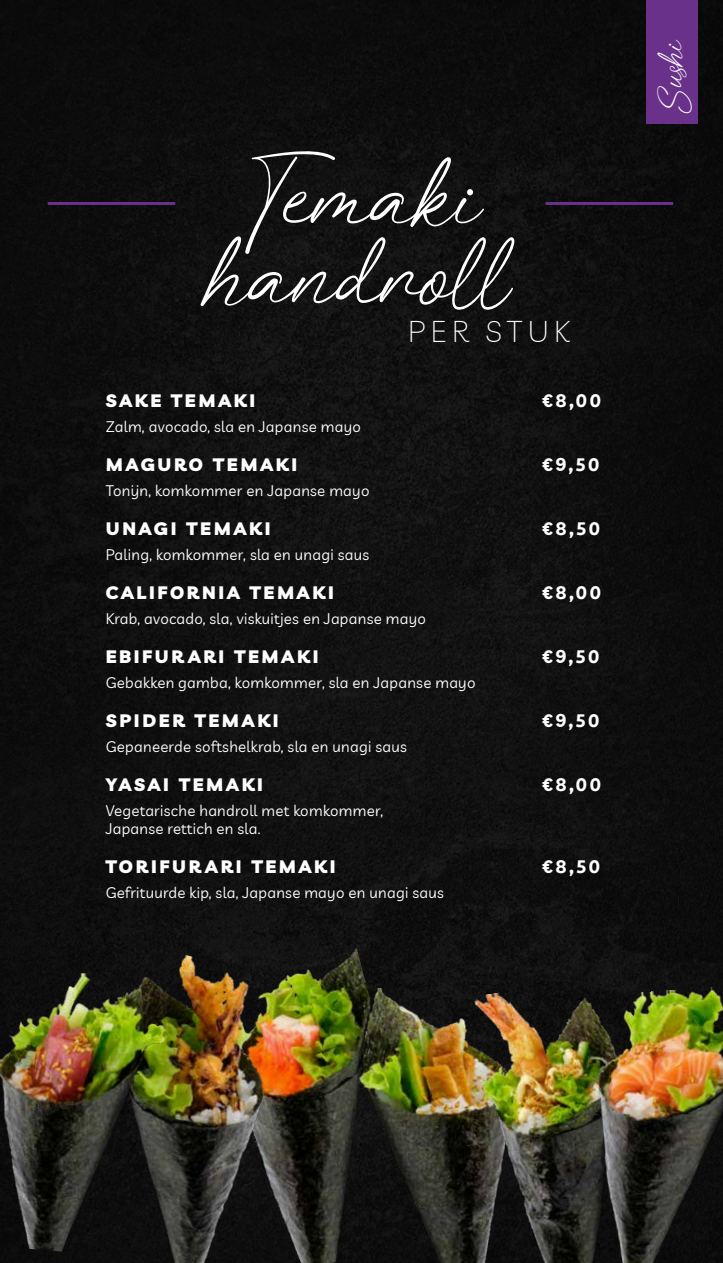
<style>
.page{position:relative;width:723px;height:1263px;background:#0f0f0f}
.page>*{position:absolute;margin:0;border:0;box-sizing:border-box;transform-origin:0 0}
.t1{font:66px/79.2px "Stringline";color:#fff;text-align:center}
.t2{font:200 30px "Livvic";letter-spacing:.175em;color:#fff}
.t3{font:23.85px "Stringline";color:#fff}
.t4{font:900 18px "Livvic";letter-spacing:.15em;color:#fff}
.t5{font:700 18px "Livvic";letter-spacing:.15em;color:#fff}
.t6{font:15px/18px "Livvic";letter-spacing:.02em;color:#fff}
</style>
<div class="page">
<hr style="left:48px;top:202px;width:127px;height:3px;background:#693189">
<hr style="left:545px;top:202px;width:128px;height:3px;background:#693189">
<div style="left:646px;top:0;width:52px;height:124px;background:#693189"></div>
<img style="left:433px;top:982px;width:32px;height:281px">
<img style="left:296px;top:944px;width:137px;height:319px">
<img style="left:115px;top:943px;width:181px;height:320px">
<img style="left:0;top:971px;width:168px;height:288px">
<img style="left:465px;top:974px;width:143px;height:289px">
<img style="left:591px;top:985px;width:132px;height:278px">
<h1 class="t1" style="left:210px;top:163px;width:304px">Temaki handroll</h1>
<h2 class="t2" style="left:408px;top:309px;width:163px">PER STUK</h2>
<p class="t4" style="left:106px;top:386px;width:151px">SAKE TEMAKI</p>
<p class="t6" style="left:106px;top:417px;width:257px">Zalm, avocado, sla en Japanse mayo</p>
<p class="t4" style="left:106px;top:450px;width:193px">MAGURO TEMAKI</p>
<p class="t6" style="left:106px;top:481px;width:265px">Tonijn, komkommer en Japanse mayo</p>
<p class="t4" style="left:106px;top:514px;width:166px">UNAGI TEMAKI</p>
<p class="t6" style="left:106px;top:544px;width:265px">Paling, komkommer, sla en unagi saus</p>
<p class="t4" style="left:106px;top:578px;width:230px">CALIFORNIA TEMAKI</p>
<p class="t6" style="left:106px;top:608px;width:322px">Krab, avocado, sla, viskuitjes en Japanse mayo</p>
<p class="t4" style="left:106px;top:642px;width:214px">EBIFURARI TEMAKI</p>
<p class="t6" style="left:106px;top:672px;width:371px">Gebakken gamba, komkommer, sla en Japanse mayo</p>
<p class="t4" style="left:106px;top:706px;width:174px">SPIDER TEMAKI</p>
<p class="t6" style="left:106px;top:736px;width:303px">Gepaneerde softshelkrab, sla en unagi saus</p>
<p class="t4" style="left:106px;top:770px;width:159px">YASAI TEMAKI</p>
<p class="t6" style="left:106px;top:800px;width:279px">Vegetarische handroll met komkommer,<br>Japanse rettich en sla.</p>
<p class="t4" style="left:106px;top:852px;width:231px">TORIFURARI TEMAKI</p>
<p class="t6" style="left:106px;top:882px;width:340px">Gefrituurde kip, sla, Japanse mayo en unagi saus</p>
<p class="t5" style="left:542px;top:387px;width:60px">€8,00</p>
<p class="t5" style="left:542px;top:451px;width:59px">€9,50</p>
<p class="t5" style="left:542px;top:515px;width:59px">€8,50</p>
<p class="t5" style="left:542px;top:579px;width:60px">€8,00</p>
<p class="t5" style="left:542px;top:643px;width:59px">€9,50</p>
<p class="t5" style="left:542px;top:707px;width:59px">€9,50</p>
<p class="t5" style="left:542px;top:771px;width:60px">€8,00</p>
<p class="t5" style="left:542px;top:852px;width:59px">€8,50</p>
<h3 class="t3" style="left:660px;top:111px;width:76px;rotate:-90deg">Sushi</h3>
</div>
